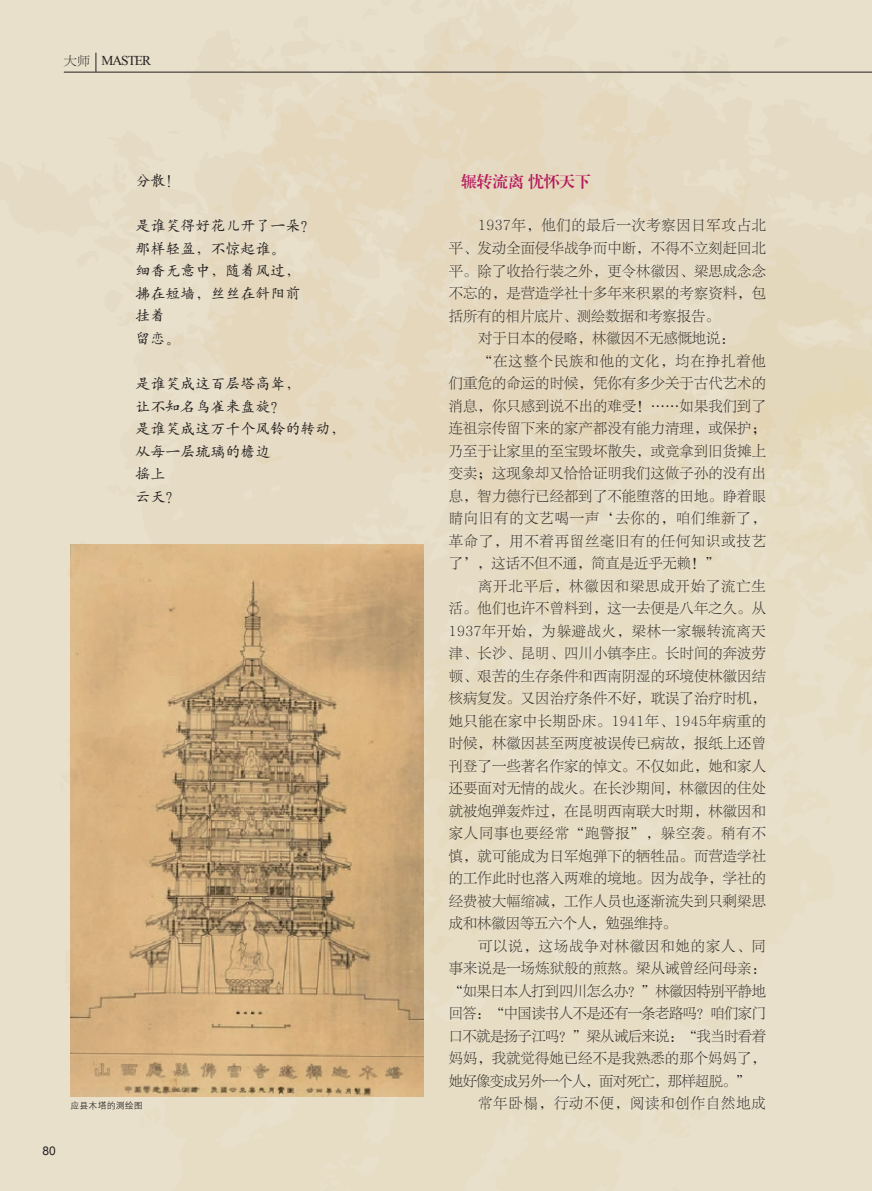
<style>
.page{position:relative;width:872px;height:1191px;background:#e7ddc4}
.page>*{position:absolute;margin:0;border:0;box-sizing:border-box;transform-origin:0 0}
.正文{font:15.75px "FZXBSJW GB1 0";color:#b5195c}
.正文-2{font:15px "H Yc 1 gj";color:#231f20}
.正文-3{font:14.25px/22.5px "FZLTSK GBK1 0";letter-spacing:.01em;color:#231f20;text-align:justify}
.正文-4{font:14.25px "FZLTSK GBK1 0";letter-spacing:.065em;color:#231f20}
.t1{font:13.5px "Times New Roman";letter-spacing:-.075em;color:#231f20}
.t2{font:12px "Arial";color:#231f20}
.正文-5{font:9px "H Yg 2 gj";color:#231f20}
.s1{font-family:"FZLTSK GBK1 0";font-size:12px}
</style>
<div class="page">
<hr style="left:64px;top:72px;width:808px;height:1px;background:#231f20">
<svg style="left:96px;top:53px;width:1px;height:19px"></svg>
<div style="left:816px;top:0;width:56px;height:45px;background:#e9e0cc"></div>
<img style="left:71px;top:544px;width:352px;height:552px">
<p class="t1" style="left:64px;top:51px;width:89px"><span class="s1">大师</span> MASTER</p>
<p class="t2" style="left:43px;top:1142px;width:15px">80</p>
<p class="正文-2" style="left:135px;top:173px;width:46px">分散！</p>
<p class="正文-2" style="left:135px;top:218px;width:181px">是谁笑得好花儿开了一朵？</p>
<p class="正文-2" style="left:135px;top:241px;width:151px">那样轻盈，不惊起谁。</p>
<p class="正文-2" style="left:135px;top:263px;width:166px">细香无意中，随着风过，</p>
<p class="正文-2" style="left:135px;top:286px;width:166px">拂在短墙，丝丝在斜阳前</p>
<p class="正文-2" style="left:135px;top:308px;width:31px">挂着</p>
<p class="正文-2" style="left:135px;top:331px;width:46px">留恋。</p>
<p class="正文-2" style="left:135px;top:376px;width:166px">是谁笑成这百层塔高耸，</p>
<p class="正文-2" style="left:135px;top:398px;width:151px">让不知名鸟雀来盘旋？</p>
<p class="正文-2" style="left:135px;top:421px;width:211px">是谁笑成这万千个风铃的转动，</p>
<p class="正文-2" style="left:135px;top:443px;width:136px">从每一层琉璃的檐边</p>
<p class="正文-2" style="left:135px;top:466px;width:31px">摇上</p>
<p class="正文-2" style="left:135px;top:488px;width:46px">云天？</p>
<p class="正文" style="left:461px;top:173px;width:131px">辗转流离 忧怀天下</p>
<p class="正文-3" style="left:449px;top:215px;width:319px;text-indent:29px">1937年，他们的最后一次考察因日军攻占北平、发动全面侵华战争而中断，不得不立刻赶回北平。除了收拾行装之外，更令林徽因、梁思成念念不忘的，是营造学社十多年来积累的考察资料，包括所有的相片底片、测绘数据和考察报告。</p>
<p class="正文-3" style="left:478px;top:327px;width:258px">对于日本的侵略，林徽因不无感慨地说：</p>
<p class="正文-3" style="left:449px;top:350px;width:319px;text-indent:29px">“在这整个民族和他的文化，均在挣扎着他们重危的命运的时候，凭你有多少关于古代艺术的消息，你只感到说不出的难受！……如果我们到了连祖宗传留下来的家产都没有能力清理，或保护；乃至于让家里的至宝毁坏散失，或竟拿到旧货摊上变卖；这现象却又恰恰证明我们这做子孙的没有出息，智力德行已经都到了不能堕落的田地。睁着眼睛向旧有的文艺喝一声‘去你的，咱们维新了，革命了，用不着再留丝毫旧有的任何知识或技艺了’，这话不但不通，简直是近乎无赖！”</p>
<p class="正文-3" style="left:449px;top:575px;width:319px;text-indent:29px">离开北平后，林徽因和梁思成开始了流亡生活。他们也许不曾料到，这一去便是八年之久。从1937年开始，为躲避战火，梁林一家辗转流离天津、长沙、昆明、四川小镇李庄。长时间的奔波劳顿、艰苦的生存条件和西南阴湿的环境使林徽因结核病复发。又因治疗条件不好，耽误了治疗时机，她只能在家中长期卧床。1941年、1945年病重的时候，林徽因甚至两度被误传已病故，报纸上还曾刊登了一些著名作家的悼文。不仅如此，她和家人还要面对无情的战火。在长沙期间，林徽因的住处就被炮弹轰炸过，在昆明西南联大时期，林徽因和家人同事也要经常“跑警报”，躲空袭。稍有不慎，就可能成为日军炮弹下的牺牲品。而营造学社的工作此时也落入两难的境地。因为战争，学社的经费被大幅缩减，工作人员也逐渐流失到只剩梁思成和林徽因等五六个人，勉强维持。</p>
<p class="正文-3" style="left:449px;top:935px;width:319px;text-indent:29px">可以说，这场战争对林徽因和她的家人、同事来说是一场炼狱般的煎熬。梁从诫曾经问母亲：“如果日本人打到四川怎么办？”林徽因特别平静地回答：“中国读书人不是还有一条老路吗？咱们家门口不就是扬子江吗？”梁从诫后来说：“我当时看着妈妈，我就觉得她已经不是我熟悉的那个妈妈了，她好像变成另外一个人，面对死亡，那样超脱。”</p>
<p class="正文-5" style="left:71px;top:1101px;width:73px">应县木塔的测绘图</p>
<p class="正文-4" style="left:478px;top:1095px;width:289px">常年卧榻，行动不便，阅读和创作自然地成</p>
</div>
